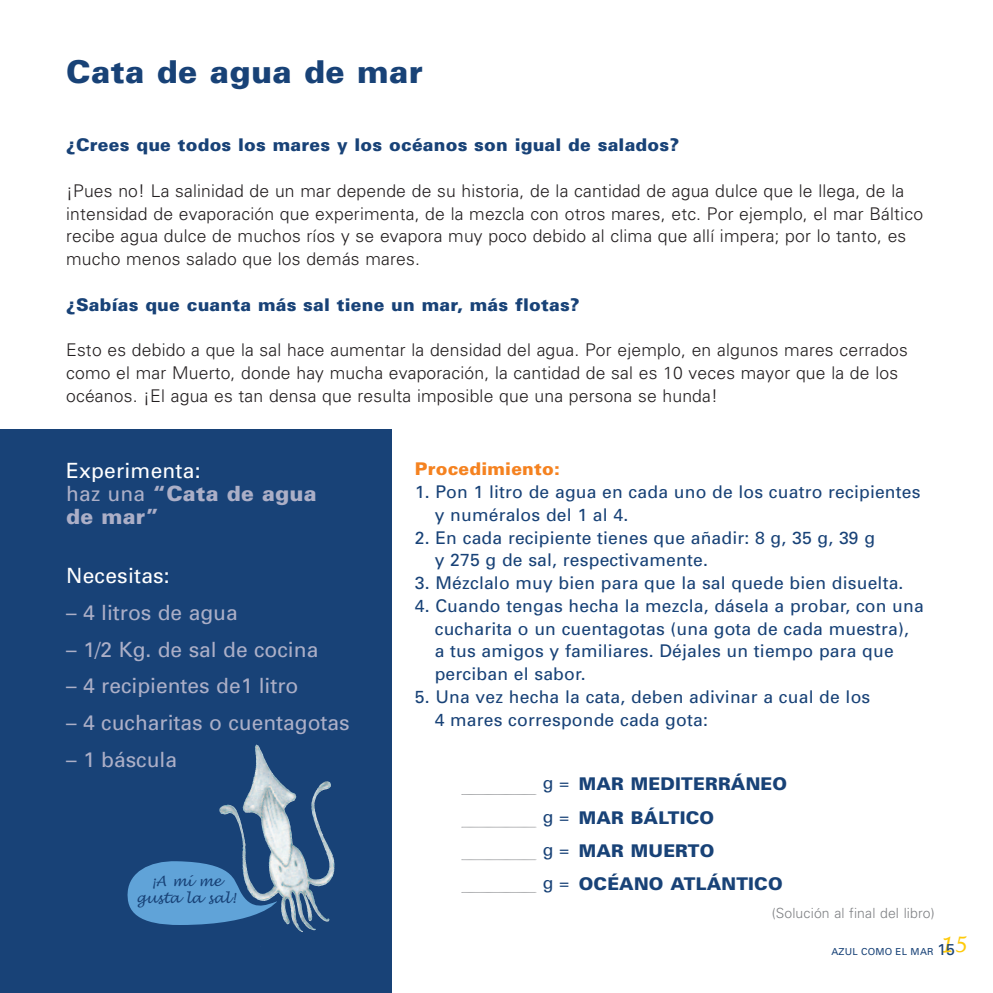
<style>
.page{position:relative;width:993px;height:993px;background:#fff}
.page>*{position:absolute;margin:0;border:0;box-sizing:border-box;transform-origin:0 0}
.t1{font:900 31.5px "Univers";letter-spacing:.015em;color:#184277}
.t2{font:21px "Univers";color:#acafc7}
.t3{font:900 21px/22.8px "Univers";letter-spacing:.015em;color:#acafc7}
.t4{font:21px "Univers";letter-spacing:.01em;color:#fff}
.t5{font:300 17.5px/22.8px "Univers";letter-spacing:.01em;color:#231f20}
.t6{font:17.5px/22.8px "Univers";letter-spacing:.01em;color:#184277}
.t7{font:900 17.5px/33.2px "Univers";letter-spacing:.015em;color:#184277}
.t8{font:900 17.5px "Univers";letter-spacing:.015em;color:#f58220}
.t9{font:300 14px "Univers";letter-spacing:.01em;color:#808285}
.t10{font:italic 14px "Lucida Handwriting";color:#184277}
.t11{font:9.62px "Univers";letter-spacing:.03em;color:#184277}
.s1{font-weight:400;color:#fff}
.s2{font-weight:400}
.s3{font-size:15.75px}
</style>
<div class="page">
<svg style="left:0;top:429px;width:537px;height:563px"></svg>
<h1 class="t1" style="left:66px;top:60px;width:358px">Cata de agua de mar</h1>
<p class="t7" style="left:66px;top:130px;width:614px">¿Crees que todos los mares y los océanos son igual de salados?</p>
<p class="t5" style="left:66px;top:181px;width:858px">¡Pues no! La salinidad de un mar depende de su historia, de la cantidad de agua dulce que le llega, de la intensidad de evaporación que experimenta, de la mezcla con otros mares, etc. Por ejemplo, el mar Báltico recibe agua dulce de muchos ríos y se evapora muy poco debido al clima que allí impera; por lo tanto, es mucho menos salado que los demás mares.</p>
<p class="t7" style="left:66px;top:289px;width:515px">¿Sabías que cuanta más sal tiene un mar, más flotas?</p>
<p class="t5" style="left:66px;top:340px;width:843px">Esto es debido a que la sal hace aumentar la densidad del agua. Por ejemplo, en algunos mares cerrados como el mar Muerto, donde hay mucha evaporación, la cantidad de sal es 10 veces mayor que la de los océanos. ¡El agua es tan densa que resulta imposible que una persona se hunda!</p>
<p class="t3" style="left:66px;top:461px;width:252px"><span class="s1">Experimenta:<br></span><span class="s2">haz una</span> “Cata de agua de mar”</p>
<p class="t4" style="left:66px;top:568px;width:105px">Necesitas:</p>
<p class="t2" style="left:66px;top:604px;width:173px">– 4 litros de agua</p>
<p class="t2" style="left:66px;top:641px;width:254px">– 1/2 Kg. de sal de cocina</p>
<p class="t2" style="left:66px;top:678px;width:234px">– 4 recipientes de1 litro</p>
<p class="t2" style="left:66px;top:715px;width:285px">– 4 cucharitas o cuentagotas</p>
<p class="t2" style="left:66px;top:751px;width:112px">– 1 báscula</p>
<p class="t8" style="left:415px;top:462px;width:146px">Procedimiento:</p>
<p class="t6" style="left:434px;top:482px;width:487px;text-indent:-20px">1. Pon 1 litro de agua en cada uno de los cuatro recipientes y numéralos del 1 al 4.</p>
<p class="t6" style="left:434px;top:527px;width:442px;text-indent:-20px">2. En cada recipiente tienes que añadir: 8 g, 35 g, 39 g y 275 g de sal, respectivamente.</p>
<p class="t6" style="left:415px;top:573px;width:490px">3. Mézclalo muy bien para que la sal quede bien disuelta.</p>
<p class="t6" style="left:434px;top:595px;width:490px;text-indent:-20px">4. Cuando tengas hecha la mezcla, dásela a probar, con una cucharita o un cuentagotas (una gota de cada muestra),<br>a tus amigos y familiares. Déjales un tiempo para que perciban el sabor.</p>
<p class="t6" style="left:434px;top:686px;width:437px;text-indent:-20px">5. Una vez hecha la cata, deben adivinar a cual de los<br>4 mares corresponde cada gota:</p>
<p class="t6" style="left:542px;top:768px;width:28px;line-height:33.2px;text-align:justify">g = g = g =</p>
<p class="t10" style="left:150px;top:872px;width:72px">¡A mí me</p>
<p class="t6" style="left:542px;top:873px;width:28px">g =</p>
<p class="t10" style="left:136px;top:890px;width:101px">gusta la sal!</p>
<p class="t7" style="left:578px;top:769px;width:210px">MAR MEDITERRÁNEO<br>MAR BÁLTICO<br>MAR MUERTO<br>OCÉANO ATLÁNTICO</p>
<p class="t9" style="left:771px;top:908px;width:165px">(Solución al final del libro)</p>
<p class="t11" style="left:831px;top:948px;width:137px">AZUL COMO EL MAR <span class="s3">15</span><sup>15</sup></p>
</div>
